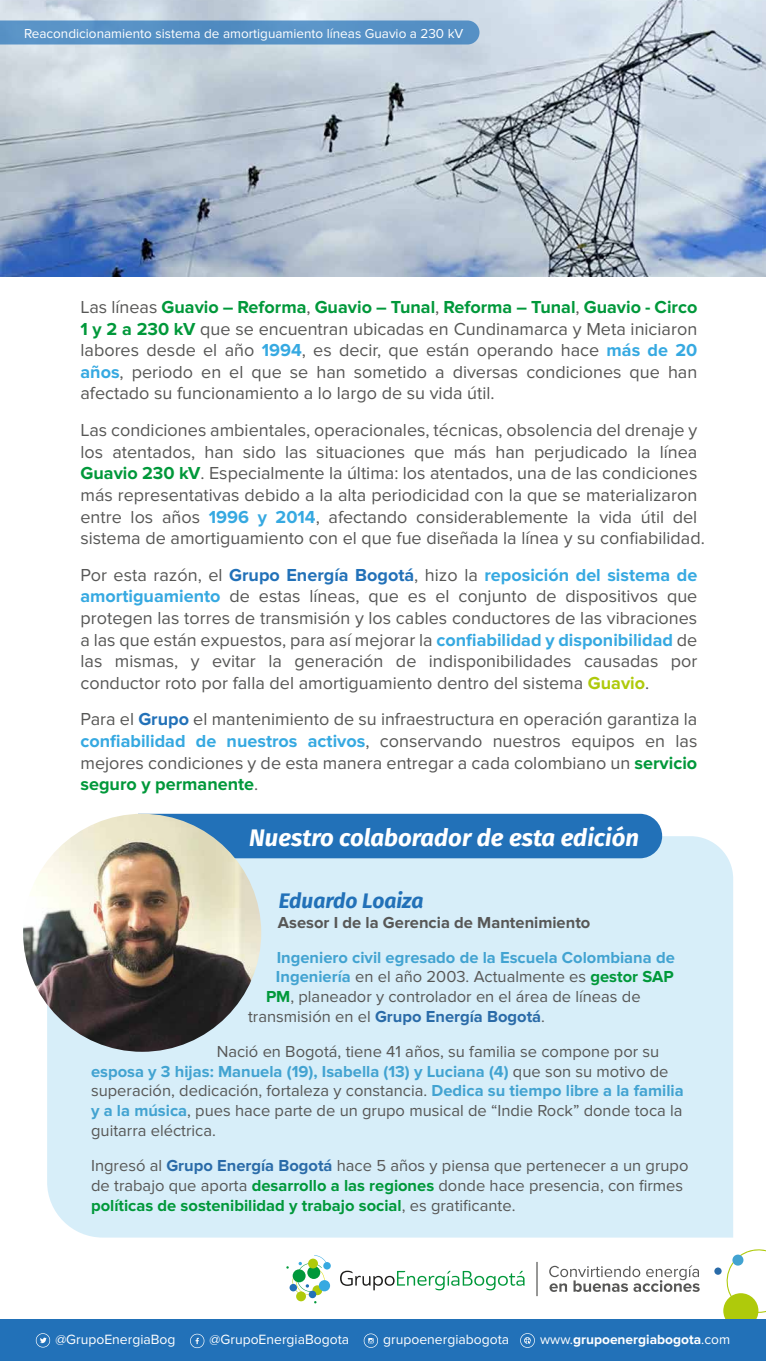
<style>
.page{position:relative;width:766px;height:1361px;background:#fff}
.page>*{position:absolute;margin:0;border:0;box-sizing:border-box;transform-origin:0 0}
.t1{font:italic 700 23.85px "Fira Sans";color:#fff}
.t2{font:italic 700 21px "Fira Sans";color:#2271b8}
.t3{font:18px/21.6px "Proxima Nova";color:#575756;text-align:justify}
.t4{font:16.5px/19.8px "Proxima Nova";color:#575756}
.t5{font:700 16.5px "Proxima Nova";color:#42a3d1}
.t6{font:700 16.5px "Proxima Nova";color:#575756}
.t7{font:700 16.5px "Proxima Nova";color:#2a6ba8}
.t8{font:13.95px "Proxima Nova";color:#fff}
.t9{font:700 13.8px "Proxima Nova";color:#fff}
.t10{font:13.5px "Proxima Nova";color:#fff}
.s1{font-weight:700;color:#00983a}
.s2{font-weight:700;color:#36a9e1}
.s3{font-weight:700;color:#2271b8}
.s4{font-weight:700;color:#afca0b}
.s5{font-weight:700;color:#42a3d1}
.s6{font-weight:400;color:#575756}
.s7{font-weight:700;color:#2a6ba8}
.s8{font-weight:400}
</style>
<div class="page">
<div style="left:47px;top:836px;width:686px;height:401px;background:#d7eef9"></div>
<div style="left:153px;top:814px;width:509px;height:44px;background:#2271b8"></div>
<img style="left:23px;top:814px;width:238px;height:238px;border-radius:119px">
<svg style="left:549px;top:1265px;width:150px;height:27px"></svg>
<div style="left:296px;top:1291px;width:10px;height:10px;background:#afca0b;border-radius:50%"></div>
<div style="left:319px;top:1280px;width:11px;height:11px;background:#36a9e1;border-radius:50%"></div>
<div style="left:323px;top:1262px;width:8px;height:7px;background:#36a9e1;border-radius:50%"></div>
<div style="left:309px;top:1290px;width:7px;height:8px;background:#2271b8;border-radius:50%"></div>
<svg style="left:340px;top:1270px;width:184px;height:20px"></svg>
<svg style="left:286px;top:1255px;width:42px;height:40px"></svg>
<hr style="left:536px;top:1262px;width:1px;height:34px;background:#575756">
<svg style="left:726px;top:1249px;width:39px;height:64px"></svg>
<div style="left:723px;top:1293px;width:35px;height:35px;background:#afca0b;border-radius:50%"></div>
<div style="left:732px;top:1254px;width:11px;height:11px;background:#42a3d1;border-radius:50%"></div>
<div style="left:714px;top:1267px;width:7px;height:7px;background:#2a6ba8;border-radius:50%"></div>
<div style="left:0;top:1319px;width:765px;height:42px;background:#2271b8"></div>
<svg style="left:35px;top:1333px;width:16px;height:15px"></svg>
<svg style="left:190px;top:1333px;width:15px;height:15px"></svg>
<svg style="left:363px;top:1333px;width:15px;height:15px"></svg>
<svg style="left:520px;top:1333px;width:15px;height:15px"></svg>
<img style="left:0;top:0;width:765px;height:276px">
<svg style="left:0;top:20px;width:479px;height:25px;background:#5b94c6"></svg>
<p class="t10" style="left:24px;top:25px;width:440px">Reacondicionamiento sistema de amortiguamiento líneas Guavio a 230 kV</p>
<p class="t3" style="left:80px;top:296px;width:618px">Las líneas <span class="s1">Guavio – Reforma</span>, <span class="s1">Guavio – Tunal</span>, <span class="s1">Reforma – Tunal</span>, <span class="s1">Guavio - Circo 1 y 2 a 230 kV</span> que se encuentran ubicadas en Cundinamarca y Meta iniciaron labores desde el año <span class="s2">1994</span>, es decir, que están operando hace <span class="s2">más de 20 años</span>, periodo en el que se han sometido a diversas condiciones que han afectado su funcionamiento a lo largo de su vida útil.</p>
<p class="t3" style="left:80px;top:419px;width:625px;text-align:left">Las condiciones ambientales, operacionales, técnicas, obsolencia del drenaje y los atentados, han sido las situaciones que más han perjudicado la línea <span class="s1">Guavio 230 kV</span>. Especialmente la última: los atentados, una de las condiciones más representativas debido a la alta periodicidad con la que se materializaron entre los años <span class="s2">1996 y 2014</span>, afectando considerablemente la vida útil del sistema de amortiguamiento con el que fue diseñada la línea y su confiabilidad.</p>
<p class="t3" style="left:80px;top:564px;width:618px">Por esta razón, el <span class="s3">Grupo Energía Bogotá</span>, hizo la <span class="s2">reposición del sistema de amortiguamiento</span> de estas líneas, que es el conjunto de dispositivos que protegen las torres de transmisión y los cables conductores de las vibraciones a las que están expuestos, para así mejorar la <span class="s2">confiabilidad y disponibilidad</span> de las mismas, y evitar la generación de indisponibilidades causadas por conductor roto por falla del amortiguamiento dentro del sistema <span class="s4">Guavio</span>.</p>
<p class="t3" style="left:80px;top:709px;width:618px">Para el <span class="s3">Grupo</span> el mantenimiento de su infraestructura en operación garantiza la <span class="s2">confiabilidad de nuestros activos</span>, conservando nuestros equipos en las mejores condiciones y de esta manera entregar a cada colombiano un <span class="s1">servicio seguro y permanente</span>.</p>
<h1 class="t1" style="left:249px;top:818px;width:391px">Nuestro colaborador de esta edición</h1>
<p class="t2" style="left:279px;top:883px;width:146px">Eduardo Loaiza</p>
<p class="t6" style="left:278px;top:913px;width:314px">Asesor I de la Gerencia de Mantenimiento</p>
<p class="t5" style="left:276px;top:947px;width:399px">Ingeniero civil egresado de la Escuela Colombiana de</p>
<p class="t4" style="left:276px;top:967px;width:399px"><span class="s5">Ingeniería</span> en el año 2003. Actualmente es <span class="s1">gestor SAP</span></p>
<p class="t4" style="left:266px;top:987px;width:376px"><span class="s1">PM</span>, planeador y controlador en el área de líneas de</p>
<p class="t7" style="left:248px;top:1007px;width:298px"><span class="s6">transmisión en el</span> Grupo Energía Bogotá<span class="s6">.</span></p>
<p class="t4" style="left:91px;top:1041px;width:594px;text-indent:125px">Nació en Bogotá, tiene 41 años, su familia se compone por su <span class="s5">esposa y 3 hijas: Manuela (19), Isabella (13) y Luciana (4)</span> que son su motivo de superación, dedicación, fortaleza y constancia. <span class="s5">Dedica su tiempo libre a la familia y a la música</span>, pues hace parte de un grupo musical de “Indie Rock” donde toca la guitarra eléctrica.</p>
<p class="t4" style="left:91px;top:1155px;width:598px">Ingresó al <span class="s7">Grupo Energía Bogotá</span> hace 5 años y piensa que pertenecer a un grupo de trabajo que aporta <span class="s1">desarrollo a las regiones</span> donde hace presencia, con firmes <span class="s1">políticas de sostenibilidad y trabajo social</span>, es gratificante.</p>
<p class="t8" style="left:55px;top:1331px;width:122px">@GrupoEnergiaBog</p>
<p class="t8" style="left:209px;top:1331px;width:141px">@GrupoEnergiaBogota</p>
<p class="t8" style="left:383px;top:1331px;width:127px">grupoenergiabogota</p>
<p class="t9" style="left:540px;top:1331px;width:191px"><span class="s8">www.</span>grupoenergiabogota<span class="s8">.com</span></p>
</div>
